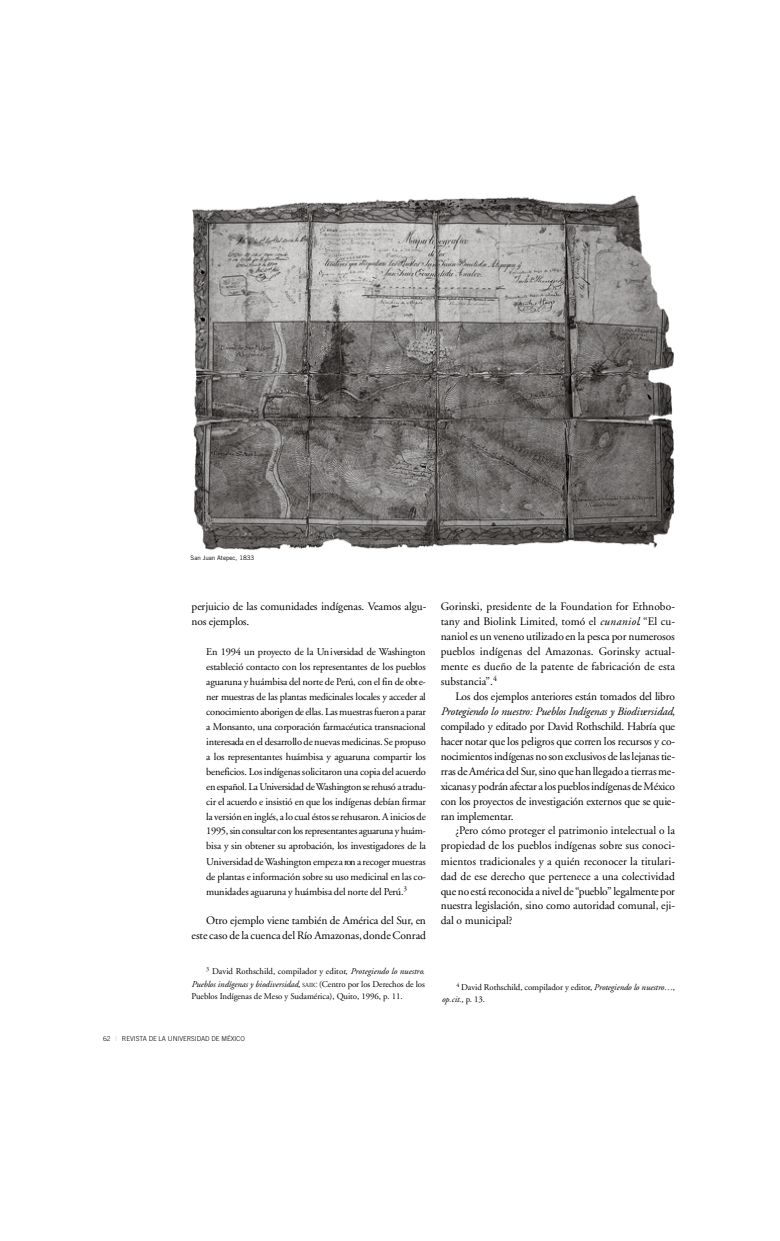
<style>
.page{position:relative;width:780px;height:1241px;background:#fff}
.page>*{position:absolute;margin:0;border:0;box-sizing:border-box;transform-origin:0 0}
.t1{font:11.38px/15px "Adobe Garamond";color:#000;text-align:justify}
.t2{font:10.38px/15px "Adobe Garamond";letter-spacing:-.015em;color:#000;text-align:justify}
.t3{font:8.88px/12.5px "Adobe Garamond";letter-spacing:-.01em;color:#000;text-align:justify}
.t4{font:300 6.75px "Trade Gothic";letter-spacing:-.01em;color:#000}
.t5{font:6.25px "Trade Gothic";letter-spacing:-.005em;color:#000}
.s1{font-style:italic}
.s2{font-size:6.12px}
.s3{font-weight:400;color:#bfbfbf}
</style>
<div class="page">
<img style="left:192px;top:195px;width:483px;height:355px">
<p class="t5" style="left:191px;top:555px;width:65px">San Juan Atepec, 1833</p>
<p class="t1" style="left:191px;top:599px;width:236px">perjuicio de las comunidades indígenas. Veamos algu&shy;nos ejemplos.</p>
<p class="t2" style="left:206px;top:645px;width:221px">En 1994 un proyecto de la Un i versidad de Wa sh in g to n estableció contacto con los re p resentantes de los pueblos a g u a runa y huámbisa del norte de Perú, con el fin de obt e&shy;ner muestras de las plantas medicinales locales y acceder al conocimiento aborigendeellas.Lasmuestras fueronaparar a Monsanto, una corporación farmacéutica transnacional in te resada en el desarrollo denuevasmedicinas. Se pro p u so a los re p resentantes huámbisa y aguaruna compartir los beneficios. Losindígenassolicitaron una copia del acuerd o enespañol. LaUn iversidad deWashingtonserehusó atradu&shy;cir el acuerdo e insistió en que los indígenas debían firmar la versiónen inglés, a lo cual éstos sere h u sa ron. A inicios de 1995, sinconsultar conlos rep resentantes aguaruna y huám&shy;bisa y sin obtener su aprobación, los inve stig a d o res de la Un iversidad deWashington empez a ron a recoger muestras de plantas e información sobre su uso medicinal en las co&shy;munidades aguaruna y huámbisa del norte del Pe rú .<sup>3</sup></p>
<p class="t1" style="left:191px;top:914px;width:236px;text-align:right">Otro ejemplo viene también de América del Sur, en este caso de la cuenca del Río Amazonas, donde Conrad</p>
<p class="t3" style="left:191px;top:965px;width:235px;text-indent:15px"><sup>3</sup> David Rothschild, compilador y editor, <span class="s1">Protegiendo lo nuestro.<br>Pueblos indígenas y biodiversidad</span>, <span class="s2">SAIIC</span> (Centro por los Derechos de los Pueblos Indígenas de Meso y Sudamérica), Quito, 1996, p. 11.</p>
<p class="t4" style="left:103px;top:1035px;width:143px">62 <span class="s3">|</span> REVISTA DE LA UNIVERSIDAD DE MÉXICO</p>
<p class="t1" style="left:440px;top:599px;width:236px">Gorinski, presidente de la Foundation for Eth n o b o&shy;tany and Biolink Limited, tomó el <span class="s1">c u n a n io l</span>. “El cu&shy;naniol es un veneno utilizado en la pesca por numero so s pueblos indígenas del Amazonas. Gorinsky actual&shy;mente es dueño de la patente de fabricación de esta su b sta n c ia” .<sup>4</sup></p>
<p class="t1" style="left:440px;top:689px;width:236px;text-indent:15px">Los dos ejemplos anteriores están tomados del libro <span class="s1">Protegiendo lo nuestro: Pueblos Indígenas y Bio d iversid a d</span>, compilado y editado por David Rothschild. Habría que hacer notar que los peligros que corren los recursos y co&shy;nocimientosindígenas no sonexc lu sivos de laslejanastie&shy;rras deAmérica del Su r, sino que hanllegadoa tierrasme&shy;xicanasy podránafectar a los pueblos indígenasdeMéxico con los proyectos de investigación externos que se quie&shy;ran implementar.</p>
<p class="t1" style="left:440px;top:824px;width:236px;text-indent:15px">¿Pero cómo proteger el patrimonio intelectual o la propiedad de los pueblos indígenas sobre sus conoci&shy;mientos tradicionales y a quién reconocer la titulari&shy;dad de ese derecho que pertenece a una colectividad que no está reconocida a nivelde “p u e b lo” legalmente por nuestra legislación, sino como autoridad comunal, eji&shy;dal o municipal?</p>
<p class="t3" style="left:441px;top:981px;width:235px;text-indent:15px"><sup>4</sup> David Rothschild, compilador y editor, <span class="s1">Protegiendo lo nuestro…</span>, <span class="s1">op.cit.</span>, p. 13.</p>
</div>
